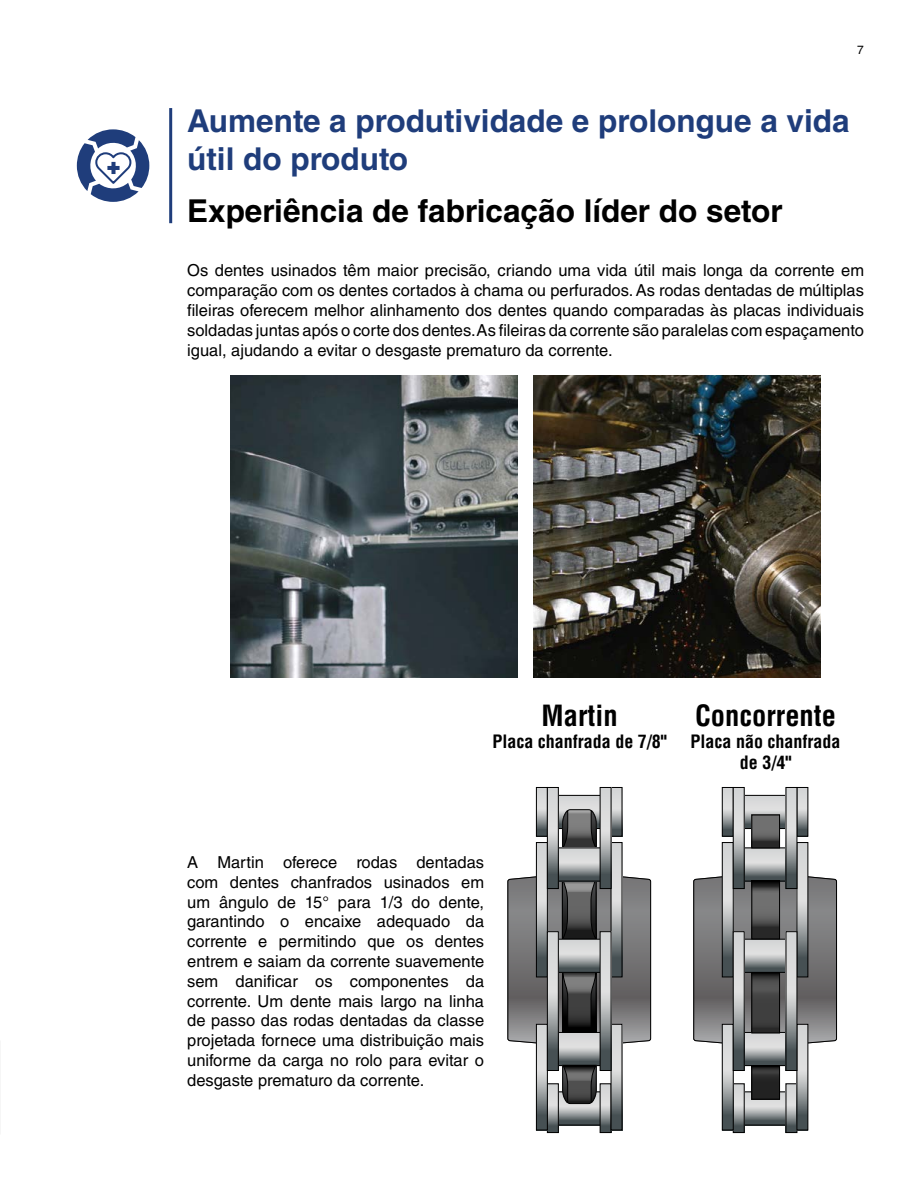
<style>
.page{position:relative;width:918px;height:1188px;background:#fff}
.page>*{position:absolute;margin:0;border:0;box-sizing:border-box;transform-origin:0 0}
.t1{font:700 31.5px/37.8px "Helvetica LT Std";color:#1f3d7b}
.t2{font:700 31.5px "Helvetica LT Std";color:#000}
.t3{font:700 condensed 28.5px "Helvetica LT Std";color:#000}
.t4{font:700 condensed 18px/21.6px "Helvetica LT Std";color:#000;text-align:center}
.t5{font:16.5px/19.8px "Helvetica LT Std";color:#000;text-align:justify}
.t6{font:12px "Helvetica LT Std";color:#000}
</style>
<div class="page">
<hr style="left:169px;top:108px;width:3px;height:115px;background:#1f3d7b">
<svg style="left:77px;top:129px;width:72px;height:73px"></svg>
<img style="left:231px;top:375px;width:287px;height:302px">
<img style="left:533px;top:375px;width:287px;height:302px">
<svg style="left:559px;top:1094px;width:40px;height:29px"></svg>
<div style="left:557px;top:1092px;width:44px;height:33px;border:1px solid #000"></div>
<svg style="left:559px;top:797px;width:40px;height:30px"></svg>
<div style="left:557px;top:795px;width:44px;height:34px;border:1px solid #000"></div>
<svg style="left:538px;top:789px;width:8px;height:45px"></svg>
<div style="left:536px;top:787px;width:12px;height:49px;border:1px solid #000"></div>
<svg style="left:549px;top:1086px;width:8px;height:45px"></svg>
<div style="left:547px;top:1084px;width:12px;height:49px;border:1px solid #000"></div>
<svg style="left:602px;top:1086px;width:7px;height:45px"></svg>
<div style="left:600px;top:1084px;width:11px;height:49px;border:1px solid #000"></div>
<svg style="left:613px;top:789px;width:7px;height:45px"></svg>
<div style="left:611px;top:843px;width:11px;height:134px;background:#d6d8d8"></div>
<div style="left:611px;top:842px;width:11px;height:135px;border:1px solid #000"></div>
<div style="left:536px;top:843px;width:11px;height:134px;background:#d6d8d8"></div>
<div style="left:536px;top:842px;width:12px;height:135px;border:1px solid #000"></div>
<svg style="left:613px;top:1047px;width:7px;height:81px"></svg>
<div style="left:611px;top:1024px;width:11px;height:106px;border:1px solid #000"></div>
<svg style="left:538px;top:1047px;width:8px;height:81px"></svg>
<div style="left:536px;top:1024px;width:12px;height:106px;border:1px solid #000"></div>
<svg style="left:559px;top:1047px;width:40px;height:17px"></svg>
<div style="left:557px;top:1032px;width:44px;height:34px;border:1px solid #000"></div>
<svg style="left:508px;top:873px;width:143px;height:174px;background:#757576"></svg>
<svg style="left:562px;top:810px;width:36px;height:38px"></svg>
<svg style="left:562px;top:1063px;width:35px;height:41px"></svg>
<svg style="left:559px;top:941px;width:40px;height:30px"></svg>
<div style="left:557px;top:939px;width:44px;height:34px;border:1px solid #000"></div>
<svg style="left:559px;top:850px;width:40px;height:29px"></svg>
<div style="left:557px;top:848px;width:44px;height:33px;border:1px solid #000"></div>
<svg style="left:549px;top:789px;width:8px;height:98px"></svg>
<div style="left:547px;top:787px;width:12px;height:102px;border:1px solid #000"></div>
<svg style="left:602px;top:789px;width:7px;height:98px"></svg>
<div style="left:600px;top:787px;width:11px;height:102px;border:1px solid #000"></div>
<svg style="left:549px;top:933px;width:8px;height:136px"></svg>
<div style="left:547px;top:931px;width:12px;height:140px;border:1px solid #000"></div>
<svg style="left:602px;top:933px;width:7px;height:136px"></svg>
<div style="left:600px;top:931px;width:11px;height:140px;border:1px solid #000"></div>
<svg style="left:694px;top:873px;width:143px;height:174px;background:#7b7a7b"></svg>
<div style="left:694px;top:879px;width:143px;height:162px;border:1px solid #000;border-radius:2px"></div>
<svg style="left:745px;top:1094px;width:40px;height:29px"></svg>
<div style="left:743px;top:1092px;width:44px;height:33px;border:1px solid #000"></div>
<svg style="left:745px;top:797px;width:40px;height:30px"></svg>
<div style="left:743px;top:795px;width:44px;height:34px;border:1px solid #000"></div>
<svg style="left:724px;top:789px;width:7px;height:45px"></svg>
<div style="left:722px;top:787px;width:11px;height:49px;border:1px solid #000"></div>
<svg style="left:735px;top:1086px;width:7px;height:45px"></svg>
<div style="left:733px;top:1084px;width:11px;height:49px;border:1px solid #000"></div>
<svg style="left:788px;top:1086px;width:7px;height:45px"></svg>
<div style="left:786px;top:1084px;width:11px;height:49px;border:1px solid #000"></div>
<svg style="left:799px;top:789px;width:7px;height:45px"></svg>
<div style="left:797px;top:787px;width:11px;height:49px;border:1px solid #000"></div>
<svg style="left:799px;top:844px;width:7px;height:131px"></svg>
<div style="left:797px;top:842px;width:11px;height:135px;border:1px solid #000"></div>
<svg style="left:724px;top:844px;width:7px;height:131px"></svg>
<div style="left:722px;top:842px;width:11px;height:135px;border:1px solid #000"></div>
<svg style="left:799px;top:1026px;width:7px;height:102px"></svg>
<div style="left:797px;top:1024px;width:11px;height:106px;border:1px solid #000"></div>
<svg style="left:724px;top:1026px;width:7px;height:102px"></svg>
<div style="left:722px;top:1024px;width:11px;height:106px;border:1px solid #000"></div>
<svg style="left:745px;top:1034px;width:40px;height:30px"></svg>
<div style="left:743px;top:1032px;width:44px;height:34px;border:1px solid #000"></div>
<svg style="left:745px;top:941px;width:40px;height:30px"></svg>
<div style="left:743px;top:939px;width:44px;height:34px;border:1px solid #000"></div>
<svg style="left:745px;top:850px;width:40px;height:29px"></svg>
<div style="left:743px;top:848px;width:44px;height:33px;border:1px solid #000"></div>
<svg style="left:735px;top:789px;width:7px;height:98px"></svg>
<div style="left:733px;top:787px;width:11px;height:102px;border:1px solid #000"></div>
<svg style="left:788px;top:789px;width:7px;height:98px"></svg>
<div style="left:786px;top:787px;width:11px;height:102px;border:1px solid #000"></div>
<svg style="left:735px;top:933px;width:7px;height:136px"></svg>
<div style="left:733px;top:931px;width:11px;height:140px;border:1px solid #000"></div>
<svg style="left:788px;top:933px;width:7px;height:136px"></svg>
<div style="left:786px;top:931px;width:11px;height:140px;border:1px solid #000"></div>
<svg style="left:754px;top:817px;width:24px;height:29px"></svg>
<div style="left:752px;top:815px;width:28px;height:33px;border:1px solid #000"></div>
<svg style="left:754px;top:883px;width:24px;height:54px"></svg>
<div style="left:752px;top:881px;width:28px;height:58px;border:1px solid #000"></div>
<svg style="left:754px;top:975px;width:24px;height:56px"></svg>
<div style="left:752px;top:973px;width:28px;height:60px;border:1px solid #000"></div>
<svg style="left:754px;top:1068px;width:24px;height:29px"></svg>
<div style="left:752px;top:1066px;width:28px;height:33px;border:1px solid #000"></div>
<p class="t6" style="left:857px;top:43px;width:8px">7</p>
<h1 class="t1" style="left:187px;top:102px;width:664px">Aumente a produtividade e prolongue a vida útil do produto</h1>
<h1 class="t2" style="left:187px;top:191px;width:597px">Experiência de fabricação líder do setor</h1>
<p class="t5" style="left:187px;top:261px;width:678px">Os dentes usinados têm maior precisão, criando uma vida útil mais longa da corrente em comparação com os dentes cortados à chama ou perfurados. As rodas dentadas de múltiplas fileiras oferecem melhor alinhamento dos dentes quando comparadas às placas individuais soldadas juntas após o corte dos dentes. As fileiras da corrente são paralelas com espaçamento igual, ajudando a evitar o desgaste prematuro da corrente.</p>
<h2 class="t3" style="left:542px;top:698px;width:78px">Martin</h2>
<p class="t4" style="left:492px;top:730px;width:176px">Placa chanfrada de 7/8"</p>
<h2 class="t3" style="left:695px;top:698px;width:142px">Concorrente</h2>
<p class="t4" style="left:691px;top:730px;width:151px">Placa não chanfrada de 3/4"</p>
<p class="t5" style="left:187px;top:852px;width:299px">A Martin oferece rodas dentadas com dentes chanfrados usinados em um ângulo de 15° para 1/3 do dente, garantindo o encaixe adequado da corrente e permitindo que os dentes entrem e saiam da corrente suavemente sem danificar os componentes da corrente. Um dente mais largo na linha de passo das rodas dentadas da classe projetada fornece uma distribuição mais uniforme da carga no rolo para evitar o desgaste prematuro da corrente.</p>
</div>
